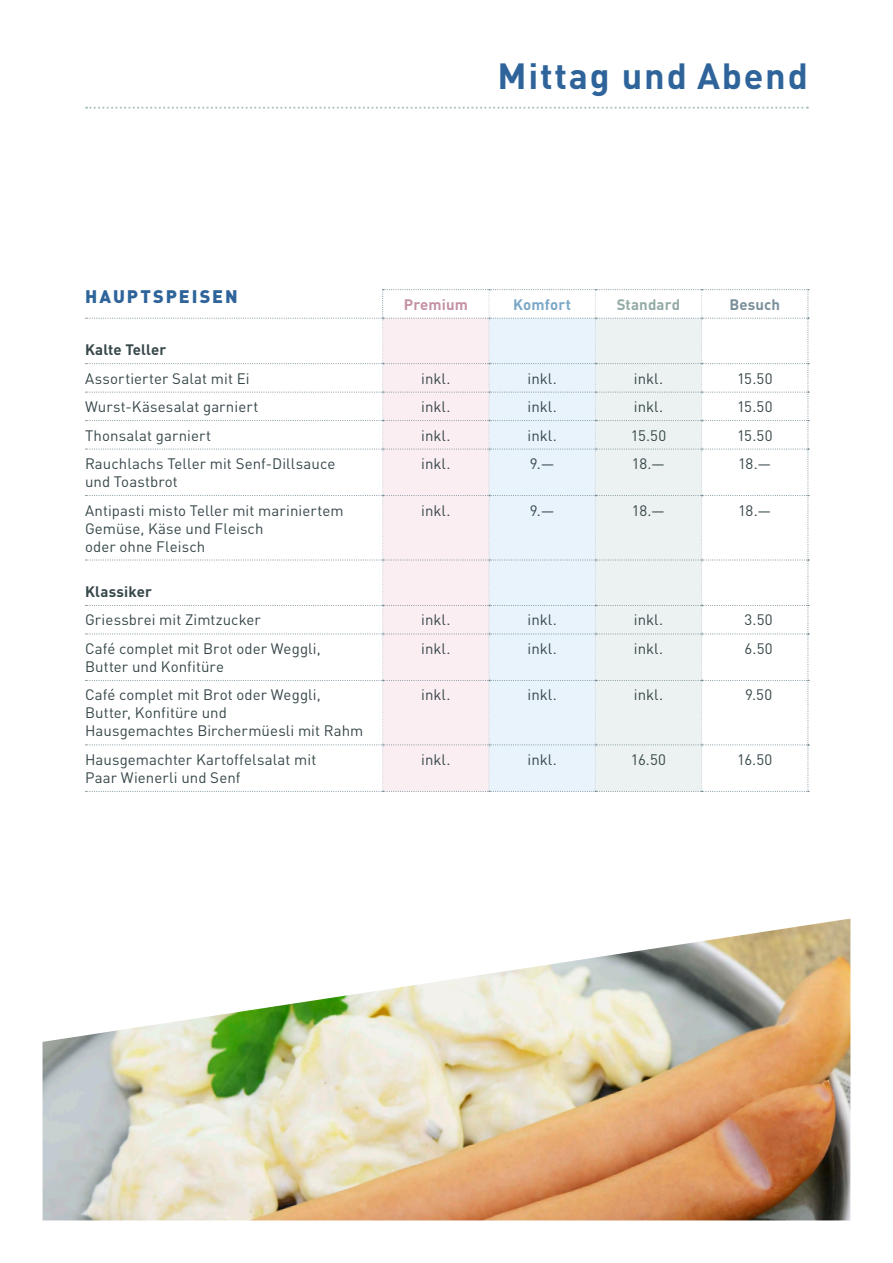
<style>
.page{position:relative;width:893px;height:1263px;background:#fff}
.page>*{position:absolute;margin:0;border:0;box-sizing:border-box;transform-origin:0 0}
._04_Obertitel{font:700 36px "DINOT";letter-spacing:.05em;color:#2f649b}
._03_Grundtext_Tabelle{font:900 18px "DINOT";letter-spacing:.11em;color:#2f649b}
._03_Grundtext_Tabelle-2{font:15px/18px "DINOT";letter-spacing:.005em;color:#37474a}
._03_Grundtext_Tabelle-3{font:700 15px "DINOT";letter-spacing:.01em;color:#37474a}
._03_Grundtext_Tabelle-4{font:700 15px "DINOT";letter-spacing:.01em;color:#93aba6}
._03_Grundtext_Tabelle-5{font:700 15px "DINOT";letter-spacing:.005em;color:#c490a5}
._03_Grundtext_Tabelle-6{font:700 15px "DINOT";letter-spacing:.01em;color:#79a8c6}
._03_Grundtext_Tabelle-7{font:700 15px "DINOT";letter-spacing:.01em;color:#7a8f9a}
</style>
<div class="page">
<img style="left:43px;top:918px;width:807px;height:302px">
<svg style="left:86px;top:289px;width:723px;height:503px"></svg>
<svg style="left:86px;top:107px;width:722px;height:2px"></svg>
<p class="_03_Grundtext_Tabelle" style="left:85px;top:282px;width:154px">HAUPTSPEISEN</p>
<p class="_04_Obertitel" style="left:497px;top:48px;width:312px">Mittag und Abend</p>
<p class="_03_Grundtext_Tabelle-5" style="left:404px;top:292px;width:66px">Premium</p>
<p class="_03_Grundtext_Tabelle-6" style="left:513px;top:292px;width:59px">Komfort</p>
<p class="_03_Grundtext_Tabelle-4" style="left:617px;top:292px;width:65px">Standard</p>
<p class="_03_Grundtext_Tabelle-7" style="left:729px;top:292px;width:52px">Besuch</p>
<p class="_03_Grundtext_Tabelle-3" style="left:85px;top:338px;width:83px">Kalte Teller</p>
<p class="_03_Grundtext_Tabelle-2" style="left:85px;top:368px;width:166px">Assortierter Salat mit Ei</p>
<p class="_03_Grundtext_Tabelle-2" style="left:421px;top:368px;width:31px">inkl.</p>
<p class="_03_Grundtext_Tabelle-2" style="left:528px;top:368px;width:31px">inkl.</p>
<p class="_03_Grundtext_Tabelle-2" style="left:634px;top:368px;width:31px">inkl.</p>
<p class="_03_Grundtext_Tabelle-2" style="left:737px;top:368px;width:37px">15.50</p>
<p class="_03_Grundtext_Tabelle-2" style="left:85px;top:397px;width:175px">Wurst-Käsesalat garniert</p>
<p class="_03_Grundtext_Tabelle-2" style="left:421px;top:397px;width:31px">inkl.</p>
<p class="_03_Grundtext_Tabelle-2" style="left:528px;top:397px;width:31px">inkl.</p>
<p class="_03_Grundtext_Tabelle-2" style="left:634px;top:397px;width:31px">inkl.</p>
<p class="_03_Grundtext_Tabelle-2" style="left:737px;top:397px;width:37px">15.50</p>
<p class="_03_Grundtext_Tabelle-2" style="left:85px;top:425px;width:128px">Thonsalat garniert</p>
<p class="_03_Grundtext_Tabelle-2" style="left:421px;top:425px;width:31px">inkl.</p>
<p class="_03_Grundtext_Tabelle-2" style="left:528px;top:425px;width:31px">inkl.</p>
<p class="_03_Grundtext_Tabelle-2" style="left:631px;top:425px;width:37px">15.50</p>
<p class="_03_Grundtext_Tabelle-2" style="left:737px;top:425px;width:37px">15.50</p>
<p class="_03_Grundtext_Tabelle-2" style="left:85px;top:454px;width:252px">Rauchlachs Teller mit Senf-Dillsauce und Toastbrot</p>
<p class="_03_Grundtext_Tabelle-2" style="left:421px;top:454px;width:31px">inkl.</p>
<p class="_03_Grundtext_Tabelle-2" style="left:530px;top:454px;width:26px">9.—</p>
<p class="_03_Grundtext_Tabelle-2" style="left:632px;top:454px;width:35px">18.—</p>
<p class="_03_Grundtext_Tabelle-2" style="left:738px;top:454px;width:35px">18.—</p>
<p class="_03_Grundtext_Tabelle-2" style="left:85px;top:500px;width:260px">Antipasti misto Teller mit mariniertem<br>Gemüse, Käse und Fleisch<br>oder ohne Fleisch</p>
<p class="_03_Grundtext_Tabelle-2" style="left:421px;top:500px;width:31px">inkl.</p>
<p class="_03_Grundtext_Tabelle-2" style="left:530px;top:500px;width:26px">9.—</p>
<p class="_03_Grundtext_Tabelle-2" style="left:632px;top:500px;width:35px">18.—</p>
<p class="_03_Grundtext_Tabelle-2" style="left:738px;top:500px;width:35px">18.—</p>
<p class="_03_Grundtext_Tabelle-3" style="left:85px;top:580px;width:68px">Klassiker</p>
<p class="_03_Grundtext_Tabelle-2" style="left:85px;top:610px;width:177px">Griessbrei mit Zimtzucker</p>
<p class="_03_Grundtext_Tabelle-2" style="left:421px;top:610px;width:31px">inkl.</p>
<p class="_03_Grundtext_Tabelle-2" style="left:528px;top:610px;width:31px">inkl.</p>
<p class="_03_Grundtext_Tabelle-2" style="left:634px;top:610px;width:31px">inkl.</p>
<p class="_03_Grundtext_Tabelle-2" style="left:745px;top:610px;width:30px">3.50</p>
<p class="_03_Grundtext_Tabelle-2" style="left:85px;top:638px;width:237px">Café complet mit Brot oder Weggli,</p>
<p class="_03_Grundtext_Tabelle-2" style="left:85px;top:656px;width:141px">Butter und Konfitüre</p>
<p class="_03_Grundtext_Tabelle-2" style="left:421px;top:638px;width:31px">inkl.</p>
<p class="_03_Grundtext_Tabelle-2" style="left:528px;top:638px;width:31px">inkl.</p>
<p class="_03_Grundtext_Tabelle-2" style="left:634px;top:638px;width:31px">inkl.</p>
<p class="_03_Grundtext_Tabelle-2" style="left:745px;top:638px;width:30px">6.50</p>
<p class="_03_Grundtext_Tabelle-2" style="left:85px;top:685px;width:237px">Café complet mit Brot oder Weggli,</p>
<p class="_03_Grundtext_Tabelle-2" style="left:85px;top:703px;width:143px">Butter, Konfitüre und</p>
<p class="_03_Grundtext_Tabelle-2" style="left:85px;top:721px;width:280px">Hausgemachtes Birchermüesli mit Rahm</p>
<p class="_03_Grundtext_Tabelle-2" style="left:85px;top:749px;width:233px">Hausgemachter Kartoffelsalat mit</p>
<p class="_03_Grundtext_Tabelle-2" style="left:85px;top:767px;width:157px">Paar Wienerli und Senf</p>
<p class="_03_Grundtext_Tabelle-2" style="left:421px;top:685px;width:31px">inkl.</p>
<p class="_03_Grundtext_Tabelle-2" style="left:528px;top:685px;width:31px">inkl.</p>
<p class="_03_Grundtext_Tabelle-2" style="left:634px;top:685px;width:31px">inkl.</p>
<p class="_03_Grundtext_Tabelle-2" style="left:745px;top:685px;width:29px">9.50</p>
<p class="_03_Grundtext_Tabelle-2" style="left:421px;top:749px;width:31px">inkl.</p>
<p class="_03_Grundtext_Tabelle-2" style="left:528px;top:749px;width:31px">inkl.</p>
<p class="_03_Grundtext_Tabelle-2" style="left:631px;top:749px;width:37px">16.50</p>
<p class="_03_Grundtext_Tabelle-2" style="left:737px;top:749px;width:37px">16.50</p>
</div>
